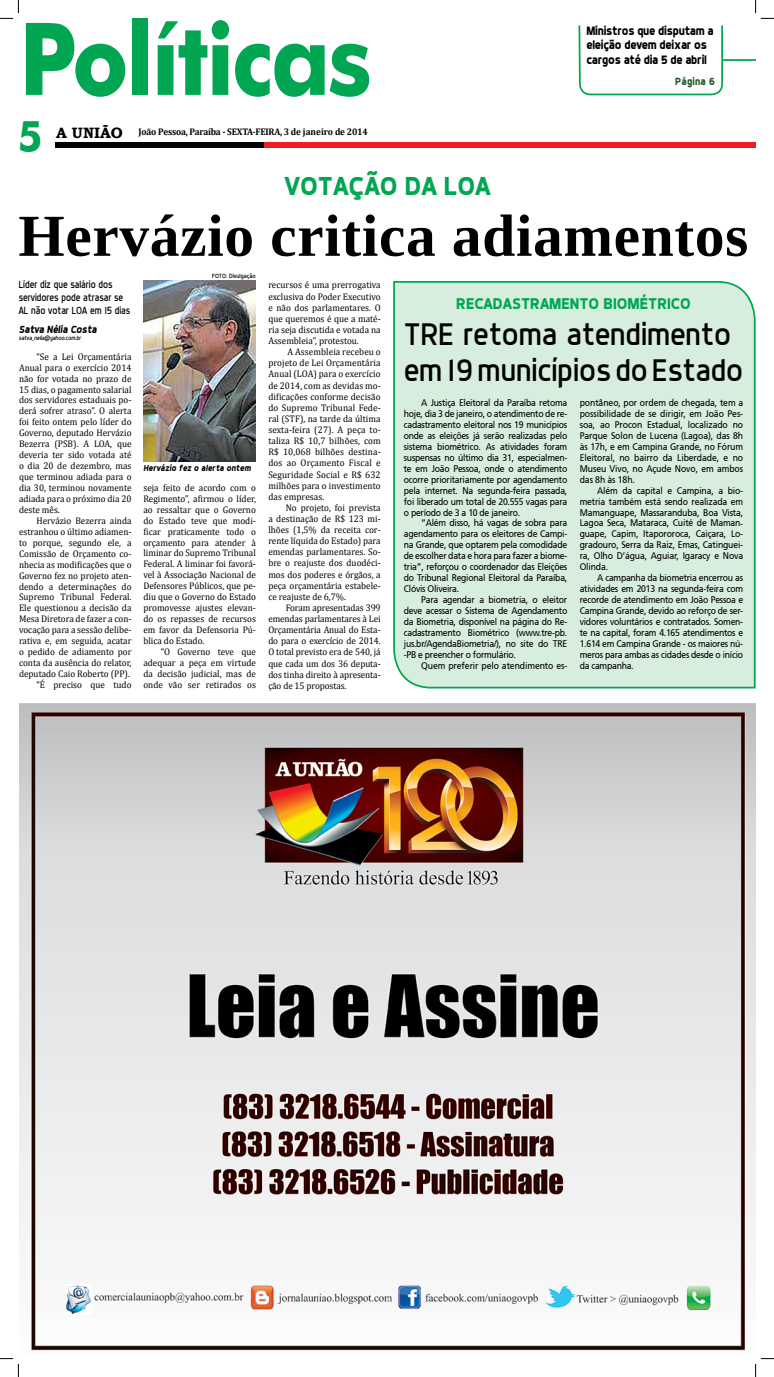
<style>
.page{position:relative;width:774px;height:1377px;background:#fff}
.page>*{position:absolute;margin:0;border:0;box-sizing:border-box;transform-origin:0 0}
.t1{font:700 100.62px "Futura BT";letter-spacing:-.03em;color:#00a651;scale:.9 1}
.t2{font:700 59.5px "Liberation Serif";letter-spacing:.01em;color:#000}
.t3{font:700 43.75px "Futura BT";color:#00a651;scale:.9 1}
.t4{font:31.5px/36.8px "Dyno";color:#000}
.t5{font:700 26.25px "Dyno";color:#00a651}
.t6{font:700 15.75px "Dyno";color:#00a651}
.t7{font:700 12.25px/14.7px "Dyno";letter-spacing:-.02em;color:#000;scale:.95 1}
.t8{font:10.5px/12.6px "Dyno";color:#000;scale:.9 1}
.t9{font:italic 700 10.5px "Dyno";letter-spacing:-.01em;color:#000;scale:.95 1}
.t10{font:700 10.5px "Dyno";letter-spacing:.02em;color:#205822;scale:.95 1}
.t11{font:9.62px/10.9px "Cambria";color:#000;text-align:justify;scale:.95 1}
.t12{font:9.62px/10.9px "Frutiger";letter-spacing:-.03em;color:#000;text-align:justify;scale:.9 1}
.t13{font:700 9.62px "Cambria";letter-spacing:-.02em;color:#000;scale:.95 1}
.t14{font:9.62px "Frutiger";letter-spacing:-.01em;color:#000;scale:.9 1}
.t15{font:italic 700 8.75px "Dyno";letter-spacing:.01em;color:#000;scale:.95 1}
.t16{font:italic 6.12px "Dyno";letter-spacing:-.01em;color:#000;scale:.95 1}
.t17{font:6.12px "Dyno";color:#000}
.s1{font-family:"Bookman Old Style";font-size:14.96px}
</style>
<div class="page">
<div style="left:55px;top:142px;width:209px;height:5px;background:#000"></div>
<div style="left:264px;top:142px;width:491px;height:5px;background:#ed1d24"></div>
<hr style="left:722px;top:59px;width:33px;height:2px;background:#00a651">
<svg style="left:577px;top:25px;width:146px;height:123px"></svg>
<img style="left:19px;top:703px;width:736px;height:648px">
<img style="left:143px;top:281px;width:113px;height:180px">
<div style="left:393px;top:281px;width:362px;height:408px;background:#d7eddd"></div>
<svg style="left:0;top:0;width:19px;height:19px"></svg>
<svg style="left:0;top:1358px;width:19px;height:18px"></svg>
<svg style="left:755px;top:0;width:18px;height:19px"></svg>
<svg style="left:755px;top:1358px;width:18px;height:18px"></svg>
<h1 class="t1" style="left:19px;top:-2px;width:393px">Políticas</h1>
<h3 class="t3" style="left:18px;top:110px;width:29px">5</h3>
<p class="t13" style="left:56px;top:125px;width:330px"><span class="s1">A UNIÃO</span> João Pessoa, Paraíba - SEXTA-FEIRA, 3 de janeiro de 2014</p>
<h3 class="t5" style="left:284px;top:170px;width:207px">Votação da loa</h3>
<p class="t7" style="left:586px;top:23px;width:135px">Ministros que disputam a eleição devem deixar os cargos até dia 5 de abril</p>
<p class="t10" style="left:675px;top:75px;width:43px">Página 6</p>
<h2 class="t2" style="left:18px;top:196px;width:731px">Hervázio critica adiamentos</h2>
<p class="t8" style="left:19px;top:278px;width:125px">Líder diz que salário dos servidores pode atrasar se<br>AL não votar LOA em 15 dias</p>
<p class="t11" style="left:19px;top:351px;width:120px;text-indent:17px">“Se a Lei Orçamentária Anual para o exercício 2014 não for votada no prazo de 15 dias, o pagamento salarial dos servidores estaduais po&shy;derá sofrer atraso”. O alerta foi feito ontem pelo líder do Governo, deputado Hervázio Bezerra (PSB). A LOA, que deveria ter sido votada até o dia 20 de dezembro, mas que terminou adiada para o dia 30, terminou novamente adiada para o próximo dia 20 deste mês.</p>
<p class="t11" style="left:19px;top:515px;width:120px;text-align:right">Hervázio Bezerra ainda estranhou o último adiamen&shy;to porque, segundo ele, a<br>Comissão de Orçamento co&shy;nhecia as modificações que o<br>Governo fez no projeto aten&shy;dendo a determinações do<br>Supremo Tribunal Federal.<br>Ele questionou a decisão da<br>Mesa Diretora de fazer a con&shy;vocação para a sessão delibe&shy;rativa e, em seguida, acatar o pedido de adiamento por conta da ausência do relator, deputado Caio Roberto (PP). “É preciso que tudo</p>
<p class="t9" style="left:19px;top:322px;width:84px">Satva Nélia Costa</p>
<p class="t16" style="left:19px;top:334px;width:67px">satva_nelia@yahoo.com.br</p>
<p class="t17" style="left:212px;top:272px;width:45px">FOTO: Divulgação</p>
<p class="t15" style="left:143px;top:462px;width:114px">Hervázio fez o alerta ontem</p>
<p class="t11" style="left:143px;top:482px;width:120px">seja feito de acordo com o Regimento”, afirmou o líder, ao ressaltar que o Governo do Estado teve que modi&shy;ficar praticamente todo o orçamento para atender à liminar do Supremo Tribunal Federal. A liminar foi favorá&shy;vel à Associação Nacional de Defensores Públicos, que pe&shy;diu que o Governo do Estado promovesse ajustes elevan&shy;do os repasses de recursos em favor da Defensoria Pú&shy;blica do Estado.</p>
<p class="t11" style="left:143px;top:646px;width:120px;text-indent:17px">“O Governo teve que adequar a peça em virtude da decisão judicial, mas de onde vão ser retirados os</p>
<p class="t11" style="left:268px;top:279px;width:120px">recursos é uma prerrogativa exclusiva do Poder Executivo e não dos parlamentares. O que queremos é que a maté&shy;ria seja discutida e votada na Assembleia”, protestou.</p>
<p class="t11" style="left:268px;top:346px;width:120px;text-indent:19px">A Assembleia recebeu o projeto de Lei Orçamentária Anual (LOA) para o exercício de 2014, com as devidas mo&shy;dificações conforme decisão do Supremo Tribunal Fede&shy;ral (STF), na tarde da última sexta-feira (27). A peça to&shy;taliza R$ 10,7 bilhões, com R$ 10,068 bilhões destina&shy;dos ao Orçamento Fiscal e Seguridade Social e R$ 632 milhões para o investimento das empresas.</p>
<p class="t11" style="left:268px;top:502px;width:120px;text-indent:17px">No projeto, foi prevista a destinação de R$ 123 mi&shy;lhões (1,5% da receita cor&shy;rente líquida do Estado) para emendas parlamentares. So&shy;bre o reajuste dos duodéci&shy;mos dos poderes e órgãos, a peça orçamentária estabele&shy;ce reajuste de 6,7%.</p>
<p class="t11" style="left:268px;top:602px;width:120px;text-indent:17px">Foram apresentadas 399 emendas parlamentares à Lei Orçamentária Anual do Esta&shy;do para o exercício de 2014.<br>O total previsto era de 540, já que cada um dos 36 deputa&shy;dos tinha direito à apresenta&shy;ção de 15 propostas.</p>
<h3 class="t6" style="left:456px;top:294px;width:234px">RECADASTRAMENTO BIOMÉTRICO</h3>
<h3 class="t4" style="left:404px;top:315px;width:341px">TRE retoma atendimento em 19 municípios do Estado</h3>
<p class="t12" style="left:404px;top:397px;width:183px;text-indent:17px">A Justiça Eleitoral da Paraíba retoma hoje, dia 3 de janeiro, o atendimento de re&shy;cadastramento eleitoral nos 19 municípios onde as eleições já serão realizadas pelo sistema biométrico. As atividades foram suspensas no último dia 31, especialmen&shy;te em João Pessoa, onde o atendimento ocorre prioritariamente por agendamento pela internet. Na segunda-feira passada, foi liberado um total de 20.555 vagas para o período de 3 a 10 de janeiro.</p>
<p class="t12" style="left:404px;top:517px;width:183px;text-indent:17px">“Além disso, há vagas de sobra para agendamento para os eleitores de Campi&shy;na Grande, que optarem pela comodidade de escolher data e hora para fazer a biome&shy;tria”, reforçou o coordenador das Eleições do Tribunal Regional Eleitoral da Paraíba, Clóvis Oliveira.</p>
<p class="t12" style="left:404px;top:594px;width:183px;text-indent:17px">Para agendar a biometria, o eleitor deve acessar o Sistema de Agendamento da Biometria, disponível na página do Re&shy;cadastramento Biométrico (www.tre-pb. jus.br/AgendaBiometria/), no site do TRE -PB e preencher o formulário.</p>
<p class="t14" style="left:421px;top:659px;width:164px">Quem preferir pelo atendimento es-</p>
<p class="t12" style="left:579px;top:397px;width:183px">pontâneo, por ordem de chegada, tem a possibilidade de se dirigir, em João Pes&shy;soa, ao Procon Estadual, localizado no Parque Solon de Lucena (Lagoa), das 8h às 17h, e em Campina Grande, no Fórum Eleitoral, no bairro da Liberdade, e no Museu Vivo, no Açude Novo, em ambos das 8h às 18h.</p>
<p class="t12" style="left:579px;top:485px;width:183px;text-indent:17px">Além da capital e Campina, a bio&shy;metria também está sendo realizada em Mamanguape, Massaranduba, Boa Vista, Lagoa Seca, Mataraca, Cuité de Maman&shy;guape, Capim, Itapororoca, Caiçara, Lo&shy;gradouro, Serra da Raiz, Emas, Catinguei&shy;ra, Olho D’água, Aguiar, Igaracy e Nova Olinda.</p>
<p class="t12" style="left:579px;top:572px;width:183px;text-indent:17px">A campanha da biometria encerrou as atividades em 2013 na segunda-feira com recorde de atendimento em João Pessoa e Campina Grande, devido ao reforço de ser&shy;vidores voluntários e contratados. Somen&shy;te na capital, foram 4.165 atendimentos e 1.614 em Campina Grande - os maiores nú&shy;meros para ambas as cidades desde o início da campanha.</p>
</div>
